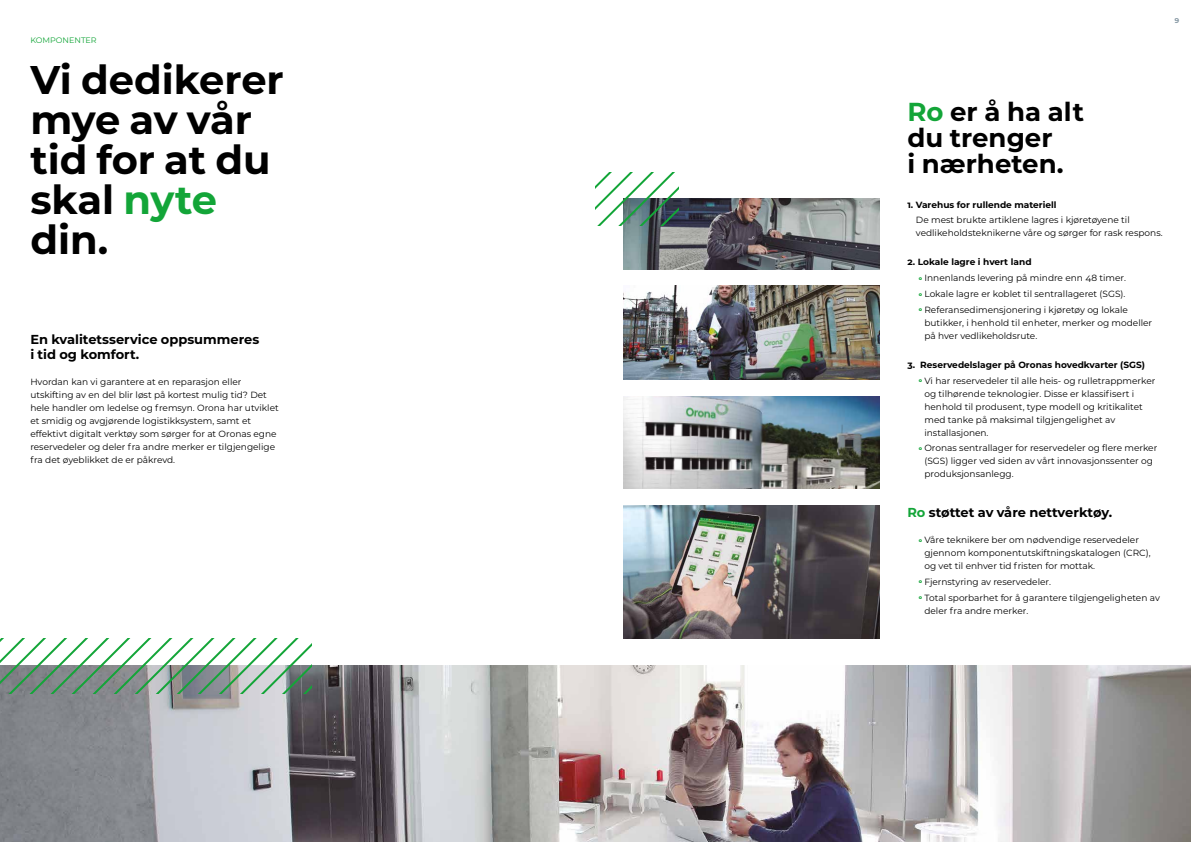
<style>
.page{position:relative;width:1191px;height:842px;background:#fff}
.page>*{position:absolute;margin:0;border:0;box-sizing:border-box;transform-origin:0 0}
.t1{font:700 40px/40px "Montserrat";color:#000}
.t2{font:700 26px/26px "Montserrat";color:#000}
.t3{font:700 13px/15px "Montserrat";color:#000}
.t4{font:9px/13px "Montserrat";color:#000}
.t5{font:700 9px "Montserrat";color:#000}
.t6{font:8px "Montserrat";color:#13a538}
.t7{font:700 7px "Montserrat";color:#8597a3}
.s1{color:#13a538}
.s2{font-weight:700}
</style>
<div class="page">
<img style="left:0;top:666px;width:1191px;height:176px">
<svg style="left:0;top:639px;width:312px;height:54px"></svg>
<img style="left:624px;top:286px;width:255px;height:94px">
<img style="left:624px;top:505px;width:255px;height:134px">
<img style="left:624px;top:199px;width:255px;height:70px">
<svg style="left:595px;top:173px;width:84px;height:52px"></svg>
<img style="left:624px;top:396px;width:255px;height:92px">
<p class="t6" style="left:30px;top:34px;width:68px">KOMPONENTER</p>
<h1 class="t1" style="left:30px;top:58px;width:255px">Vi dedikerer mye av vår tid for at du skal <span class="s1">nyte </span>din.</h1>
<h3 class="t3" style="left:30px;top:331px;width:230px">En kvalitetsservice oppsummeres i tid og komfort.</h3>
<p class="t4" style="left:30px;top:375px;width:250px">Hvordan kan vi garantere at en reparasjon eller utskifting av en del blir løst på kortest mulig tid? Det hele handler om ledelse og fremsyn. Orona har utviklet et smidig og avgjørende logistikksystem, samt et effektivt digitalt verktøy som sørger for at Oronas egne reservedeler og deler fra andre merker er tilgjengelige fra det øyeblikket de er påkrevd.</p>
<p class="t7" style="left:1174px;top:16px;width:6px">9</p>
<h2 class="t2" style="left:907px;top:97px;width:178px"><span class="s1">Ro</span> er å ha alt du trenger<br>i nærheten.</h2>
<p class="t5" style="left:907px;top:198px;width:151px">1. Varehus for rullende materiell</p>
<p class="t4" style="left:916px;top:213px;width:248px">De mest brukte artiklene lagres i kjøretøyene til vedlikeholdsteknikerne våre og sørger for rask respons.</p>
<p class="t4" style="left:918px;top:254px;width:211px;line-height:15.8px;text-indent:-11px"><span class="s2">2. Lokale lagre i hvert land<br></span><sup>o</sup> Innenlands levering på mindre enn 48 timer. <sup>o</sup> Lokale lagre er koblet til sentrallageret (SGS). <sup>o</sup> Referansedimensjonering i kjøretøy og lokale</p>
<p class="t4" style="left:924px;top:316px;width:229px">butikker, i henhold til enheter, merker og modeller på hver vedlikeholdsrute.</p>
<p class="t4" style="left:918px;top:356px;width:238px;line-height:15.8px;text-indent:-11px"><span class="s2">3. Reservedelslager på Oronas hovedkvarter (SGS)<br></span><sup>o</sup> Vi har reservedeler til alle heis- og rulletrappmerker</p>
<p class="t4" style="left:924px;top:386px;width:220px">og tilhørende teknologier. Disse er klassifisert i henhold til produsent, type modell og kritikalitet med tanke på maksimal tilgjengelighet av installasjonen.</p>
<p class="t4" style="left:924px;top:441px;width:234px;text-indent:-6px"><sup>o</sup> Oronas sentrallager for reservedeler og flere merker (SGS) ligger ved siden av vårt innovasjonssenter og produksjonsanlegg.</p>
<h3 class="t3" style="left:907px;top:504px;width:206px"><span class="s1">Ro</span> støttet av våre nettverktøy.</h3>
<p class="t4" style="left:924px;top:533px;width:228px;text-indent:-6px"><sup>o</sup> Våre teknikere ber om nødvendige reservedeler gjennom komponentutskiftningskatalogen (CRC), og vet til enhver tid fristen for mottak.</p>
<p class="t4" style="left:918px;top:573px;width:243px;line-height:15.8px"><sup>o</sup> Fjernstyring av reservedeler.<br><sup>o</sup> Total sporbarhet for å garantere tilgjengeligheten av</p>
<p class="t4" style="left:924px;top:604px;width:105px">deler fra andre merker.</p>
</div>
